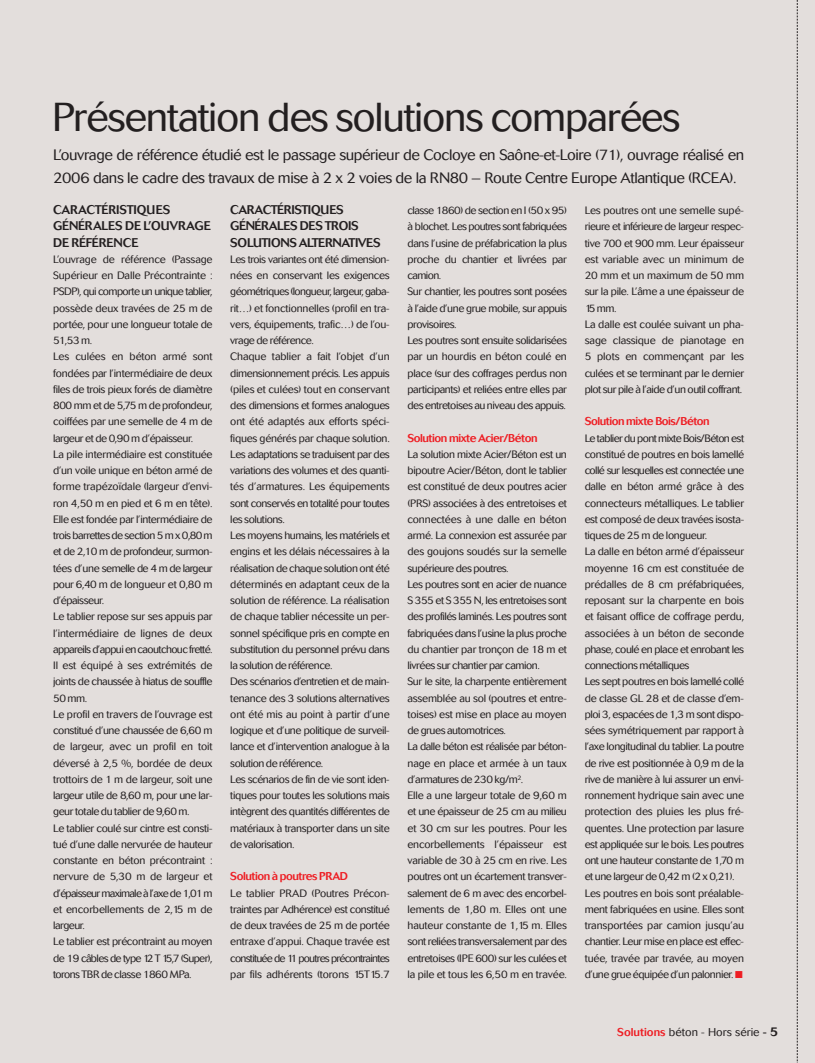
<style>
.page{position:relative;width:815px;height:1063px;background:#e3dedc}
.page>*{position:absolute;margin:0;border:0;box-sizing:border-box;transform-origin:0 0}
.t1{font:300 40px "Cosmos";letter-spacing:-.03em;color:#231f20}
.t2{font:300 15px/22.5px "Cosmos";letter-spacing:-.025em;color:#231f20}
.t3{font:500 12.5px/16.2px "Cosmos";letter-spacing:-.04em;color:#231f20}
.t4{font:500 12.5px/16.2px "Cosmos";letter-spacing:-.02em;color:#231f20}
.t5{font:500 11.25px "Cosmos";letter-spacing:-.04em;color:#ee1d23}
.t6{font:300 11.25px "Cosmos";color:#231f20}
.t7{font:300 10.62px/16.2px "Cosmos";letter-spacing:-.03em;color:#231f20}
.s1{color:#ee1d23}
.s2{font-weight:500;color:#ee1d23}
.s3{font-weight:500}
.s4{font-weight:500;font-size:12.5px}
</style>
<div class="page">
<svg style="left:797px;top:0;width:1px;height:1063px"></svg>
<h1 class="t1" style="left:52px;top:101px;width:630px">Présentation des solutions comparées</h1>
<h2 class="t2" style="left:53px;top:145px;width:692px">L’ouvrage de référence étudié est le passage supérieur de Cocloye en Saône-et-Loire (71), ouvrage réalisé en<br>2006 dans le cadre des travaux de mise à 2 x 2 voies de la RN80 – Route Centre Europe Atlantique (RCEA).</h2>
<p class="t4" style="left:53px;top:203px;width:159px">CARACTÉRISTIQUES<br>GÉNÉRALES DE L’OUVRAGE<br>DE RÉFÉRENCE</p>
<p class="t7" style="left:53px;top:252px;width:161px">L’ouvrage de référence (Passage<br>Supérieur en Dalle Précontrainte :<br>PSDP), qui comporte un unique tablier, possède deux travées de 25 m de portée, pour une longueur totale de<br>51,53 m.<br>Les culées en béton armé sont fondées par l’intermédiaire de deux files de trois pieux forés de diamètre<br>800 mm et de 5,75 m de profondeur, coiffées par une semelle de 4 m de largeur et de 0,90 m d’épaisseur.<br>La pile intermédiaire est constituée d’un voile unique en béton armé de forme trapézoïdale (largeur d’envi&shy;ron 4,50 m en pied et 6 m en tête).<br>Elle est fondée par l’intermédiaire de trois barrettes de section 5 m x 0,80m et de 2,10 m de profondeur, surmon&shy;tées d’une semelle de 4 m de largeur pour 6,40 m de longueur et 0,80 m d’épaisseur.<br>Le tablier repose sur ses appuis par l’intermédiaire de lignes de deux appareils d’appui en caoutchouc fretté.<br>Il est équipé à ses extrémités de joints de chaussée à hiatus de souffle<br>50 mm.<br>Le profil en travers de l’ouvrage est constitué d’une chaussée de 6,60 m de largeur, avec un profil en toit déversé à 2,5 %, bordée de deux trottoirs de 1 m de largeur, soit une largeur utile de 8,60 m, pour une lar&shy;geur totale du tablier de 9,60 m.<br>Le tablier coulé sur cintre est consti&shy;tué d’une dalle nervurée de hauteur constante en béton précontraint : nervure de 5,30 m de largeur et d’épaisseur maximale à l’axe de 1,01 m et encorbellements de 2,15 m de largeur.<br>Le tablier est précontraint au moyen de 19 câbles de type 12 T 15,7 (Super), torons TBR de classe 1860 MPa.</p>
<p class="t3" style="left:230px;top:203px;width:152px">CARACTÉRISTIQUES<br>GÉNÉRALES DES TROIS<br>SOLUTIONS ALTERNATIVES</p>
<p class="t7" style="left:230px;top:252px;width:161px">Les trois variantes ont été dimension&shy;nées en conservant les exigences géométriques (longueur, largeur, gaba&shy;rit…) et fonctionnelles (profil en tra&shy;vers, équipements, trafic…) de l’ou&shy;vrage de référence.<br>Chaque tablier a fait l’objet d’un dimensionnement précis. Les appuis (piles et culées) tout en conservant des dimensions et formes analogues ont été adaptés aux efforts spéci&shy;fiques générés par chaque solution.<br>Les adaptations se traduisent par des variations des volumes et des quanti&shy;tés d’armatures. Les équipements sont conservés en totalité pour toutes les solutions.<br>Les moyens humains, les matériels et engins et les délais nécessaires à la réalisation de chaque solution ont été déterminés en adaptant ceux de la solution de référence. La réalisation de chaque tablier nécessite un per&shy;sonnel spécifique pris en compte en substitution du personnel prévu dans la solution de référence.<br>Des scénarios d’entretien et de main&shy;tenance des 3 solutions alternatives ont été mis au point à partir d’une logique et d’une politique de surveil&shy;lance et d’intervention analogue à la solution de référence.<br>Les scénarios de fin de vie sont iden&shy;tiques pour toutes les solutions mais intègrent des quantités différentes de matériaux à transporter dans un site de valorisation.</p>
<p class="t5" style="left:230px;top:872px;width:119px">Solution à poutres PRAD</p>
<p class="t7" style="left:230px;top:886px;width:161px;text-align:justify">Le tablier PRAD (Poutres Précon&shy;traintes par Adhérence) est constitué de deux travées de 25 m de portée entraxe d’appui. Chaque travée est constituée de 11 poutres précontraintes par fils adhérents (torons 15T15.7</p>
<p class="t7" style="left:585px;top:203px;width:161px">Les poutres ont une semelle supé&shy;rieure et inférieure de largeur respec&shy;tive 700 et 900 mm. Leur épaisseur est variable avec un minimum de<br>20 mm et un maximum de 50 mm sur la pile. L’âme a une épaisseur de<br>15 mm.<br>La dalle est coulée suivant un pha&shy;sage classique de pianotage en<br>5 plots en commençant par les culées et se terminant par le dernier plot sur pile à l’aide d’un outil coffrant.</p>
<p class="t5" style="left:585px;top:417px;width:127px">Solution mixte Bois/Béton</p>
<p class="t7" style="left:585px;top:431px;width:161px">Le tablier du pont mixte Bois/Béton est constitué de poutres en bois lamellé collé sur lesquelles est connectée une dalle en béton armé grâce à des connecteurs métalliques. Le tablier est composé de deux travées isosta&shy;tiques de 25 m de longueur.<br>La dalle en béton armé d’épaisseur moyenne 16 cm est constituée de prédalles de 8 cm préfabriquées, reposant sur la charpente en bois et faisant office de coffrage perdu, associées à un béton de seconde phase, coulé en place et enrobant les connections métalliques<br>Les sept poutres en bois lamellé collé de classe GL 28 et de classe d’em&shy;ploi 3, espacées de 1,3 m sont dispo&shy;sées symétriquement par rapport à l’axe longitudinal du tablier. La poutre de rive est positionnée à 0,9 m de la rive de manière à lui assurer un envi&shy;ronnement hydrique sain avec une protection des pluies les plus fré&shy;quentes. Une protection par lasure est appliquée sur le bois. Les poutres ont une hauteur constante de 1,70 m et une largeur de 0,42 m (2 x 0,21).<br>Les poutres en bois sont préalable&shy;ment fabriquées en usine. Elles sont transportées par camion jusqu’au chantier. Leur mise en place est effec&shy;tuée, travée par travée, au moyen d’une grue équipée d’un palonnier. <span class="s1">■</span></p>
<p class="t7" style="left:407px;top:203px;width:161px">classe 1860) de section en I (50 x 95) à blochet. Les poutres sont fabriquées dans l’usine de préfabrication la plus proche du chantier et livrées par camion.<br>Sur chantier, les poutres sont posées à l’aide d’une grue mobile, sur appuis provisoires.<br>Les poutres sont ensuite solidarisées par un hourdis en béton coulé en place (sur des coffrages perdus non participants) et reliées entre elles par des entretoises au niveau des appuis.</p>
<p class="t5" style="left:407px;top:434px;width:132px">Solution mixte Acier/Béton</p>
<p class="t7" style="left:407px;top:447px;width:161px">La solution mixte Acier/Béton est un bipoutre Acier/Béton, dont le tablier est constitué de deux poutres acier (PRS) associées à des entretoises et connectées à une dalle en béton armé. La connexion est assurée par des goujons soudés sur la semelle supérieure des poutres.<br>Les poutres sont en acier de nuance S 355 et S 355 N, les entretoises sont des profilés laminés. Les poutres sont fabriquées dans l’usine la plus proche du chantier par tronçon de 18 m et livrées sur chantier par camion.<br>Sur le site, la charpente entièrement assemblée au sol (poutres et entre&shy;toises) est mise en place au moyen de grues automotrices.<br>La dalle béton est réalisée par béton&shy;nage en place et armée à un taux d’armatures de 230 kg/m<sup>2</sup>.<br>Elle a une largeur totale de 9,60 m et une épaisseur de 25 cm au milieu et 30 cm sur les poutres. Pour les encorbellements l’épaisseur est variable de 30 à 25 cm en rive. Les poutres ont un écartement transver&shy;salement de 6 m avec des encorbel&shy;lements de 1,80 m. Elles ont une hauteur constante de 1,15 m. Elles sont reliées transversalement par des entretoises (IPE 600) sur les culées et la pile et tous les 6,50 m en travée.</p>
<p class="t6" style="left:617px;top:1027px;width:162px"><span class="s2">Solutions</span> béton - Hors série <span class="s3">-</span> <span class="s4">5</span></p>
</div>
